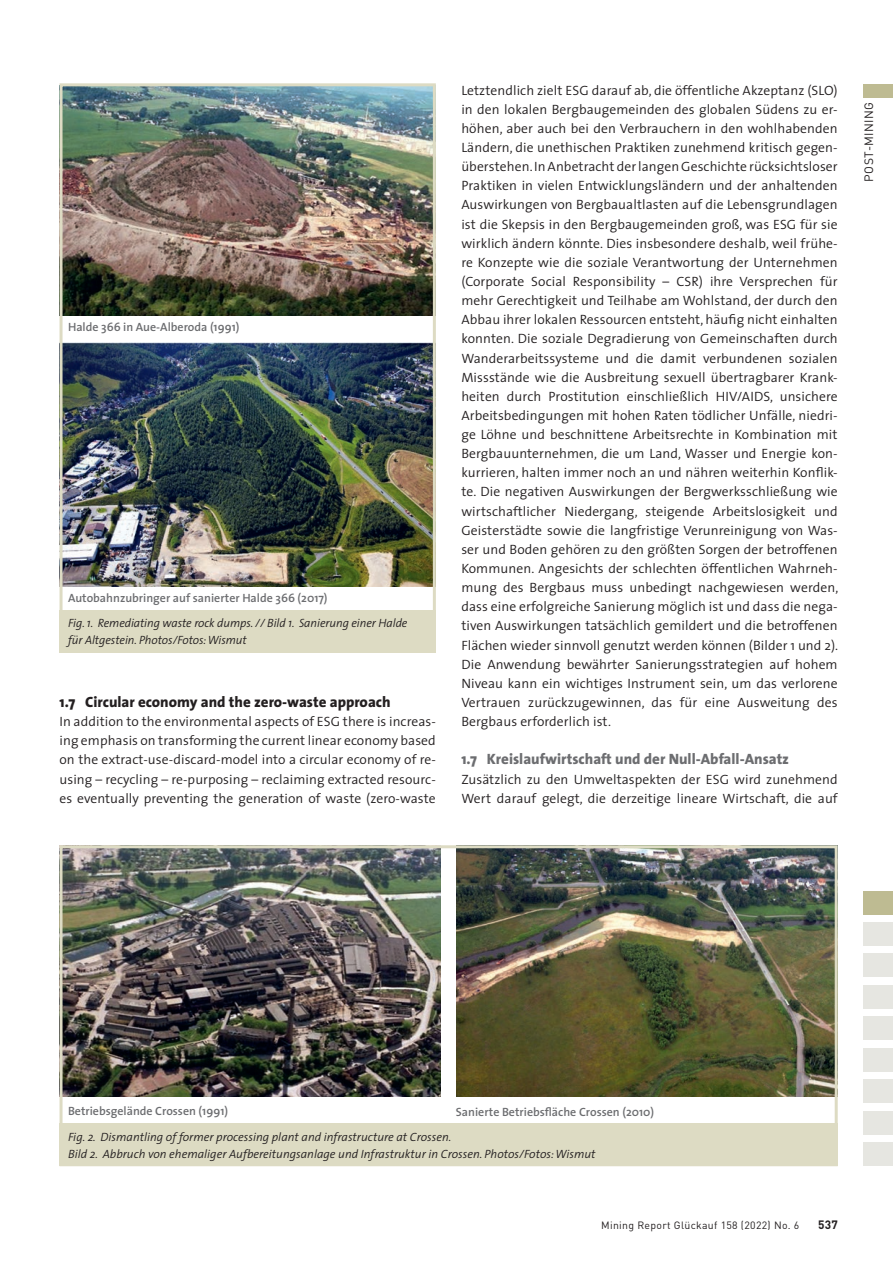
<style>
.page{position:relative;width:893px;height:1263px;background:#fff}
.page>*{position:absolute;margin:0;border:0;box-sizing:border-box;transform-origin:0 0}
.t1{font:800 15px "The Sans";color:#6c6d70}
.t2{font:800 15px "The Sans";color:#231f20}
.t3{font:300 13.5px/19.2px "The Sans";letter-spacing:.005em;color:#231f20;text-align:justify}
.t4{font:italic 300 12px/16.5px "The Sans";color:#231f20}
.t5{font:600 12px "The Sans";color:#6c6d70}
.t6{font:12px "DIN";letter-spacing:.03em;color:#231f20}
.t7{font:700 12px "DIN";color:#231f20}
.t8{font:10.5px "DIN";letter-spacing:.03em;color:#231f20}
</style>
<div class="page">
<div style="left:863px;top:1016px;width:30px;height:24px;background:#e6e6e1"></div>
<div style="left:863px;top:985px;width:30px;height:24px;background:#e6e6e1"></div>
<div style="left:863px;top:922px;width:30px;height:24px;background:#e6e6e1"></div>
<div style="left:863px;top:1079px;width:30px;height:24px;background:#e6e6e1"></div>
<div style="left:863px;top:1048px;width:30px;height:24px;background:#e6e6e1"></div>
<div style="left:863px;top:1111px;width:30px;height:24px;background:#e6e6e1"></div>
<div style="left:863px;top:1142px;width:30px;height:24px;background:#e6e6e1"></div>
<div style="left:863px;top:953px;width:30px;height:24px;background:#e6e6e1"></div>
<div style="left:863px;top:84px;width:30px;height:13px;background:#bebb92"></div>
<div style="left:863px;top:890px;width:30px;height:24px;background:#bebb92"></div>
<img style="left:64px;top:87px;width:368px;height:229px">
<img style="left:64px;top:342px;width:368px;height:245px">
<div style="left:60px;top:610px;width:376px;height:42px;background:#dddbc3"></div>
<img style="left:64px;top:849px;width:377px;height:247px">
<img style="left:457px;top:849px;width:377px;height:247px">
<div style="left:60px;top:1124px;width:778px;height:42px;background:#dddbc3"></div>
<div style="left:60px;top:83px;width:376px;height:569px;border:3px solid #dddbc3"></div>
<div style="left:60px;top:845px;width:778px;height:321px;border:3px solid #dddbc3"></div>
<p class="t5" style="left:68px;top:317px;width:173px">Halde 366 in Aue-Alberoda (1991)</p>
<p class="t5" style="left:68px;top:588px;width:261px">Autobahnzubringer auf sanierter Halde 366 (2017)</p>
<p class="t4" style="left:68px;top:615px;width:341px">Fig. 1. Remediating waste rock dumps. // Bild 1. Sanierung einer Halde für Altgestein. Photos/Fotos: Wismut</p>
<p class="t2" style="left:60px;top:689px;width:333px">1.7 Circular economy and the zero-waste approach</p>
<p class="t3" style="left:60px;top:711px;width:378px">In addition to the environmental aspects of ESG there is increas&shy;ing emphasis on transforming the current linear economy based on the extract-use-discard-model into a circular economy of re&shy;using – recycling – re-purposing – reclaiming extracted resourc&shy;es eventually preventing the generation of waste (zero-waste</p>
<p class="t3" style="left:461px;top:80px;width:378px">Letztendlich zielt ESG darauf ab, die öffentliche Akzeptanz (SLO) in den lokalen Bergbaugemeinden des globalen Südens zu er&shy;höhen, aber auch bei den Verbrauchern in den wohlhabenden Ländern, die unethischen Praktiken zunehmend kritisch gegen&shy;überstehen. In Anbetracht der langen Geschichte rücksichtsloser Praktiken in vielen Entwicklungsländern und der anhaltenden Auswirkungen von Bergbaualtlasten auf die Lebensgrundlagen ist die Skepsis in den Bergbaugemeinden groß, was ESG für sie wirklich ändern könnte. Dies insbesondere deshalb, weil frühe&shy;re Konzepte wie die soziale Verantwortung der Unternehmen (Corporate Social Responsibility – CSR) ihre Versprechen für mehr Gerechtigkeit und Teilhabe am Wohlstand, der durch den Abbau ihrer lokalen Ressourcen entsteht, häufig nicht einhalten konnten. Die soziale Degradierung von Gemeinschaften durch Wanderarbeitssysteme und die damit verbundenen sozialen Missstände wie die Ausbreitung sexuell übertragbarer Krank&shy;heiten durch Prostitution einschließlich HIV/AIDS, unsichere Arbeitsbedingungen mit hohen Raten tödlicher Unfälle, niedri&shy;ge Löhne und beschnittene Arbeitsrechte in Kombination mit Bergbauunternehmen, die um Land, Wasser und Energie kon&shy;kurrieren, halten immer noch an und nähren weiterhin Konflik&shy;te. Die negativen Auswirkungen der Bergwerksschließung wie wirtschaftlicher Niedergang, steigende Arbeitslosigkeit und Geisterstädte sowie die langfristige Verunreinigung von Was&shy;ser und Boden gehören zu den größten Sorgen der betroffenen Kommunen. Angesichts der schlechten öffentlichen Wahrneh&shy;mung des Bergbaus muss unbedingt nachgewiesen werden, dass eine erfolgreiche Sanierung möglich ist und dass die nega&shy;tiven Auswirkungen tatsächlich gemildert und die betroffenen Flächen wieder sinnvoll genutzt werden können (Bilder 1 und 2).<br>Die Anwendung bewährter Sanierungsstrategien auf hohem Niveau kann ein wichtiges Instrument sein, um das verlorene Vertrauen zurückzugewinnen, das für eine Ausweitung des Bergbaus erforderlich ist.</p>
<p class="t1" style="left:461px;top:747px;width:329px">1.7 Kreislaufwirtschaft und der Null-Abfall-Ansatz</p>
<p class="t3" style="left:461px;top:769px;width:378px">Zusätzlich zu den Umweltaspekten der ESG wird zunehmend<br>Wert darauf gelegt, die derzeitige lineare Wirtschaft, die auf</p>
<p class="t6" style="left:861px;top:182px;width:81px;rotate:-90deg">POST-MINING</p>
<p class="t5" style="left:68px;top:1101px;width:162px">Betriebsgelände Crossen (1991)</p>
<p class="t5" style="left:456px;top:1101px;width:200px">Sanierte Betriebsfläche Crossen (2010)</p>
<p class="t4" style="left:68px;top:1128px;width:529px">Fig. 2. Dismantling of former processing plant and infrastructure at Crossen.<br>Bild 2. Abbruch von ehemaliger Aufbereitungsanlage und Infrastruktur in Crossen. Photos/Fotos: Wismut</p>
<p class="t8" style="left:601px;top:1218px;width:200px">Mining Report Glückauf 158 (2022) No. 6</p>
<p class="t7" style="left:818px;top:1217px;width:21px">537</p>
</div>
